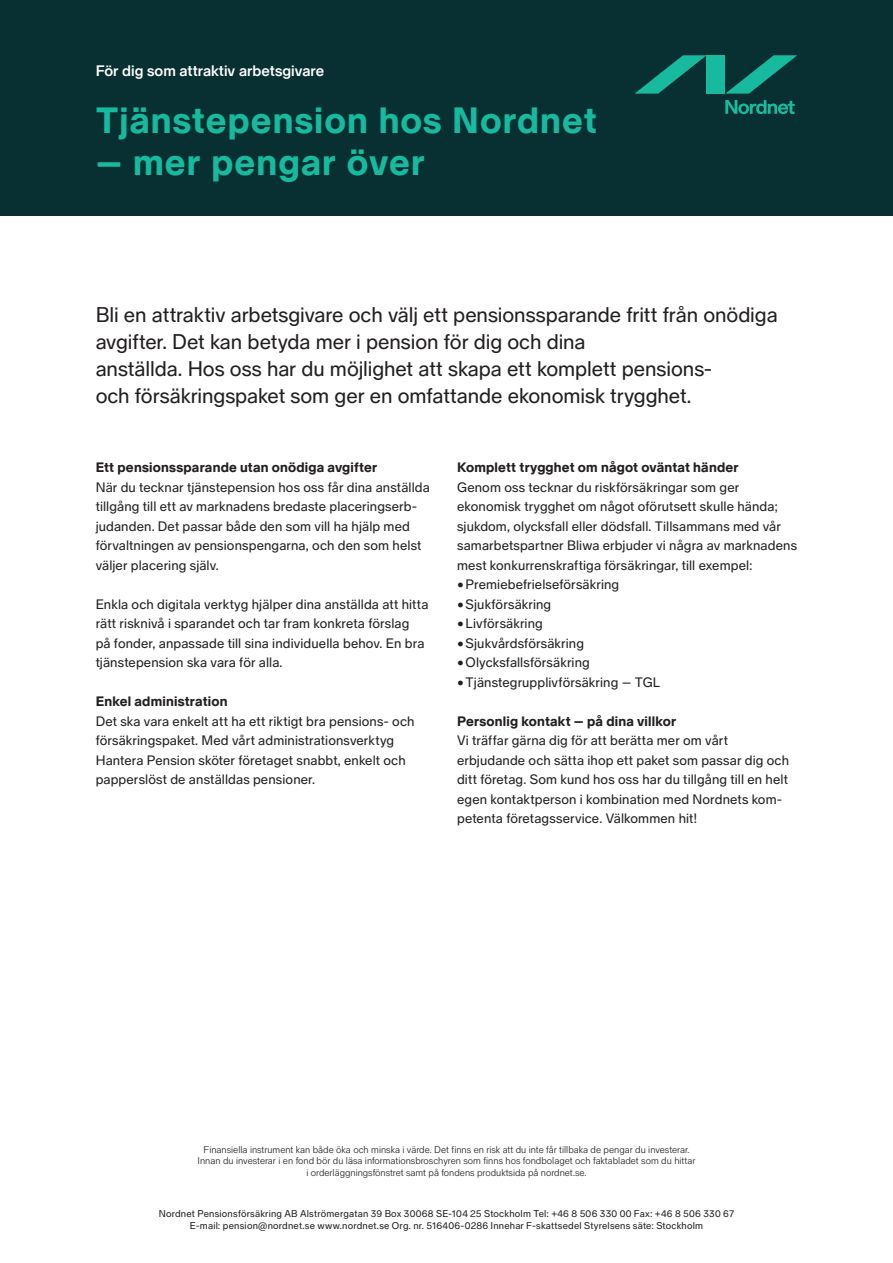
<style>
.page{position:relative;width:893px;height:1263px;background:#fff}
.page>*{position:absolute;margin:0;border:0;box-sizing:border-box;transform-origin:0 0}
.t1{font:700 36px "Nordnet Sans BETA";letter-spacing:.03em;color:#17ba9e}
.VALUE_INFO{font:21px/27px "Nordnet Sans BETA";letter-spacing:-.005em;color:#231f20}
.VALUE_INFO-2{font:500 15px "Nordnet Sans BETA";color:#fff}
.VALUE_INFO-3{font:13.5px/19.5px "Nordnet Sans BETA";letter-spacing:.01em;color:#231f20}
.VALUE_INFO-4{font:700 13.5px "Nordnet Sans BETA";letter-spacing:.015em;color:#231f20}
.VALUE_INFO-5{font:300 9.75px/11.7px "Nordnet Sans BETA";color:#231f20;text-align:center}
.t2{font:9.75px "Nordnet Sans BETA";letter-spacing:.02em;color:#231f20}
</style>
<div class="page">
<div style="left:0;top:0;width:893px;height:216px;background:#083032"></div>
<svg style="left:725px;top:55px;width:72px;height:39px"></svg>
<svg style="left:635px;top:55px;width:72px;height:39px"></svg>
<div style="left:707px;top:55px;width:18px;height:39px;background:#17ba9e"></div>
<svg style="left:725px;top:100px;width:70px;height:14px"></svg>
<p class="VALUE_INFO-2" style="left:96px;top:61px;width:230px">För dig som attraktiv arbetsgivare</p>
<p class="t1" style="left:96px;top:99px;width:503px">Tjänstepension hos Nordnet</p>
<p class="t1" style="left:96px;top:141px;width:331px">– mer pengar över</p>
<p class="VALUE_INFO" style="left:96px;top:301px;width:683px">Bli en attraktiv arbetsgivare och välj ett pensionssparande fritt från onödiga avgifter. Det kan betyda mer i pension för dig och dina<br>anställda. Hos oss har du möjlighet att skapa ett komplett pensions-<br>och försäkringspaket som ger en omfattande ekonomisk trygghet.</p>
<p class="VALUE_INFO-4" style="left:96px;top:459px;width:283px">Ett pensionssparande utan onödiga avgifter</p>
<p class="VALUE_INFO-3" style="left:96px;top:477px;width:336px">När du tecknar tjänstepension hos oss får dina anställda tillgång till ett av marknadens bredaste placeringserb&shy;judanden. Det passar både den som vill ha hjälp med förvaltningen av pensionspengarna, och den som helst väljer placering själv.</p>
<p class="VALUE_INFO-3" style="left:96px;top:594px;width:334px">Enkla och digitala verktyg hjälper dina anställda att hitta rätt risknivå i sparandet och tar fram konkreta förslag<br>på fonder, anpassade till sina individuella behov. En bra tjänstepension ska vara för alla.</p>
<p class="VALUE_INFO-4" style="left:96px;top:693px;width:133px">Enkel administration</p>
<p class="VALUE_INFO-3" style="left:96px;top:711px;width:320px">Det ska vara enkelt att ha ett riktigt bra pensions- och försäkringspaket. Med vårt administrationsverktyg Hantera Pension sköter företaget snabbt, enkelt och papperslöst de anställdas pensioner.</p>
<p class="VALUE_INFO-4" style="left:457px;top:459px;width:283px">Komplett trygghet om något oväntat händer</p>
<p class="VALUE_INFO-3" style="left:457px;top:477px;width:341px">Genom oss tecknar du riskförsäkringar som ger ekonomisk trygghet om något oförutsett skulle hända; sjukdom, olycksfall eller dödsfall. Tillsammans med vår samarbetspartner Bliwa erbjuder vi några av marknadens mest konkurrenskraftiga försäkringar, till exempel:</p>
<p class="VALUE_INFO-3" style="left:457px;top:575px;width:164px">•Premiebefrielseförsäkring</p>
<p class="VALUE_INFO-3" style="left:457px;top:594px;width:96px">•Sjukförsäkring</p>
<p class="VALUE_INFO-3" style="left:457px;top:614px;width:87px">•Livförsäkring</p>
<p class="VALUE_INFO-3" style="left:457px;top:633px;width:128px">•Sjukvårdsförsäkring</p>
<p class="VALUE_INFO-3" style="left:457px;top:653px;width:134px">•Olycksfallsförsäkring</p>
<p class="VALUE_INFO-3" style="left:457px;top:672px;width:205px">•Tjänstegrupplivförsäkring – TGL</p>
<p class="VALUE_INFO-4" style="left:457px;top:713px;width:221px">Personlig kontakt – på dina villkor</p>
<p class="VALUE_INFO-3" style="left:457px;top:731px;width:333px">Vi träffar gärna dig för att berätta mer om vårt erbjudande och sätta ihop ett paket som passar dig och ditt företag. Som kund hos oss har du tillgång till en helt egen kontaktperson i kombination med Nordnets kom&shy;petenta företagsservice. Välkommen hit!</p>
<p class="VALUE_INFO-5" style="left:198px;top:1143px;width:499px">Finansiella instrument kan både öka och minska i värde. Det finns en risk att du inte får tillbaka de pengar du investerar.<br>Innan du investerar i en fond bör du läsa informationsbroschyren som finns hos fondbolaget och faktabladet som du hittar i orderläggningsfönstret samt på fondens produktsida på nordnet.se.</p>
<p class="t2" style="left:159px;top:1207px;width:577px">Nordnet Pensionsförsäkring AB Alströmergatan 39 Box 30068 SE-104 25 Stockholm Tel: +46 8 506 330 00 Fax: +46 8 506 330 67</p>
<p class="t2" style="left:190px;top:1220px;width:515px">E-mail: pension@nordnet.se www.nordnet.se Org. nr. 516406-0286 Innehar F-skattsedel Styrelsens säte: Stockholm</p>
</div>
